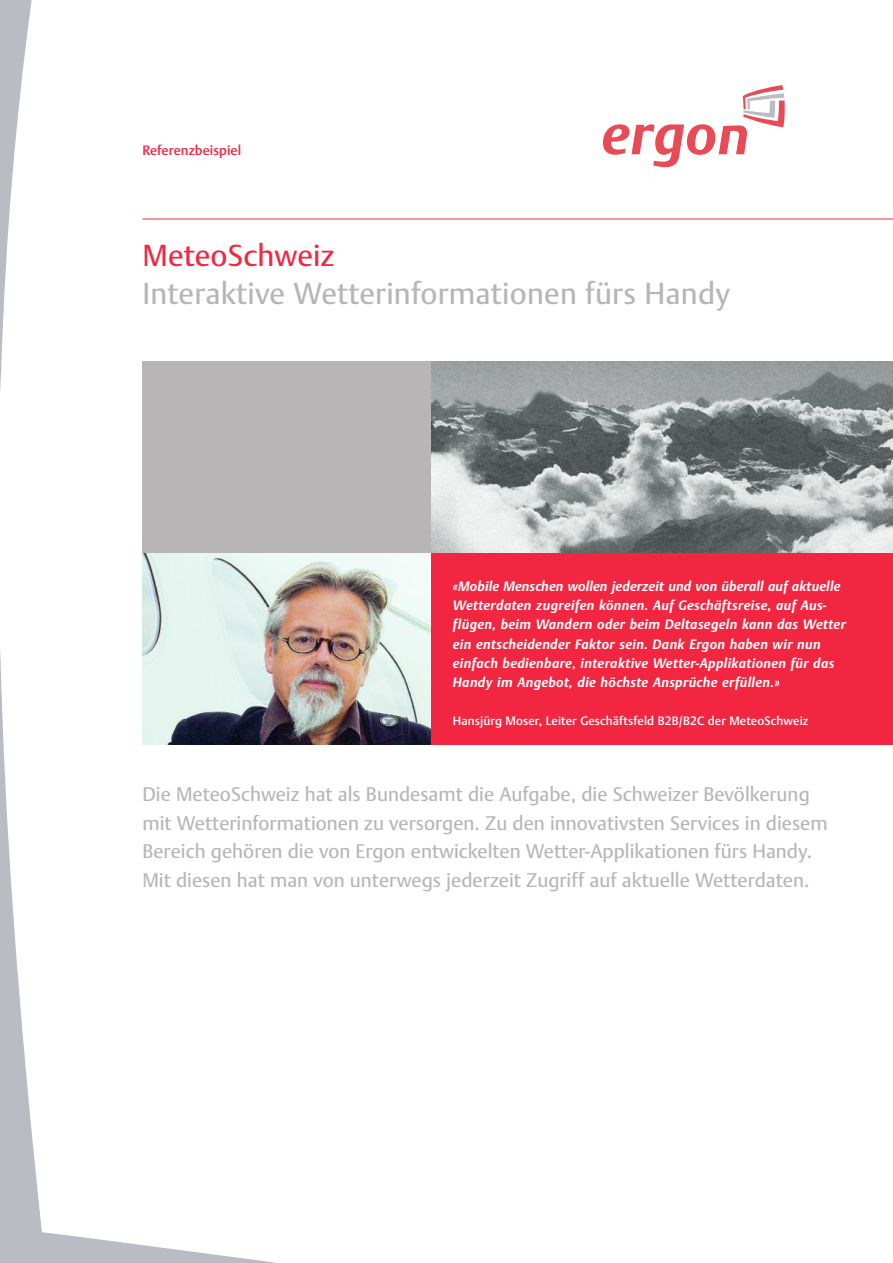
<style>
.page{position:relative;width:893px;height:1263px;background:#fff}
.page>*{position:absolute;margin:0;border:0;box-sizing:border-box;transform-origin:0 0}
.t1{font:30px "DTL Argo T";letter-spacing:.005em;color:#b7b5b6}
.t2{font:30px "DTL Argo T";letter-spacing:.005em;color:#f22640}
.t3{font:19.5px/28.5px "DTL Argo T";color:#b7b5b6}
.t4{font:italic 700 13.5px/19.2px "DTL Argo T";letter-spacing:.025em;color:#fff}
.t5{font:500 13.5px "DTL Argo T";color:#f22640}
.t6{font:500 12px "DTL Argo T";letter-spacing:.01em;color:#fff}
</style>
<div class="page">
<img style="left:359px;top:553px;width:73px;height:191px">
<hr style="left:142px;top:219px;width:751px;height:1px;background:#f22640">
<div style="left:142px;top:361px;width:290px;height:192px;background:#b7b5b6"></div>
<img style="left:432px;top:361px;width:461px;height:192px">
<div style="left:432px;top:553px;width:461px;height:191px;background:#f22640"></div>
<svg style="left:603px;top:85px;width:182px;height:82px"></svg>
<svg style="left:0;top:0;width:359px;height:1263px"></svg>
<p class="t5" style="left:142px;top:143px;width:100px">Referenzbeispiel</p>
<h1 class="t2" style="left:142px;top:238px;width:193px">MeteoSchweiz</h1>
<h1 class="t1" style="left:142px;top:276px;width:589px">Interaktive Wetterinformationen fürs Handy</h1>
<p class="t4" style="left:453px;top:577px;width:394px">«Mobile Menschen wollen jederzeit und von überall auf aktuelle Wetterdaten zugreifen können. Auf Geschäftsreise, auf Aus&shy;flügen, beim Wandern oder beim Deltasegeln kann das Wetter ein entscheidender Faktor sein. Dank Ergon haben wir nun einfach bedienbare, interaktive Wetter-Applikationen für das Handy im Angebot, die höchste Ansprüche erfüllen.»</p>
<p class="t6" style="left:453px;top:714px;width:357px">Hansjürg Moser, Leiter Geschäftsfeld B2B/B2C der MeteoSchweiz</p>
<p class="t3" style="left:142px;top:780px;width:687px">Die MeteoSchweiz hat als Bundesamt die Aufgabe, die Schweizer Bevölkerung mit Wetterinformationen zu versorgen. Zu den innovativsten Services in diesem Bereich gehören die von Ergon entwickelten Wetter-Applikationen fürs Handy.<br>Mit diesen hat man von unterwegs jederzeit Zugriff auf aktuelle Wetterdaten.</p>
</div>
